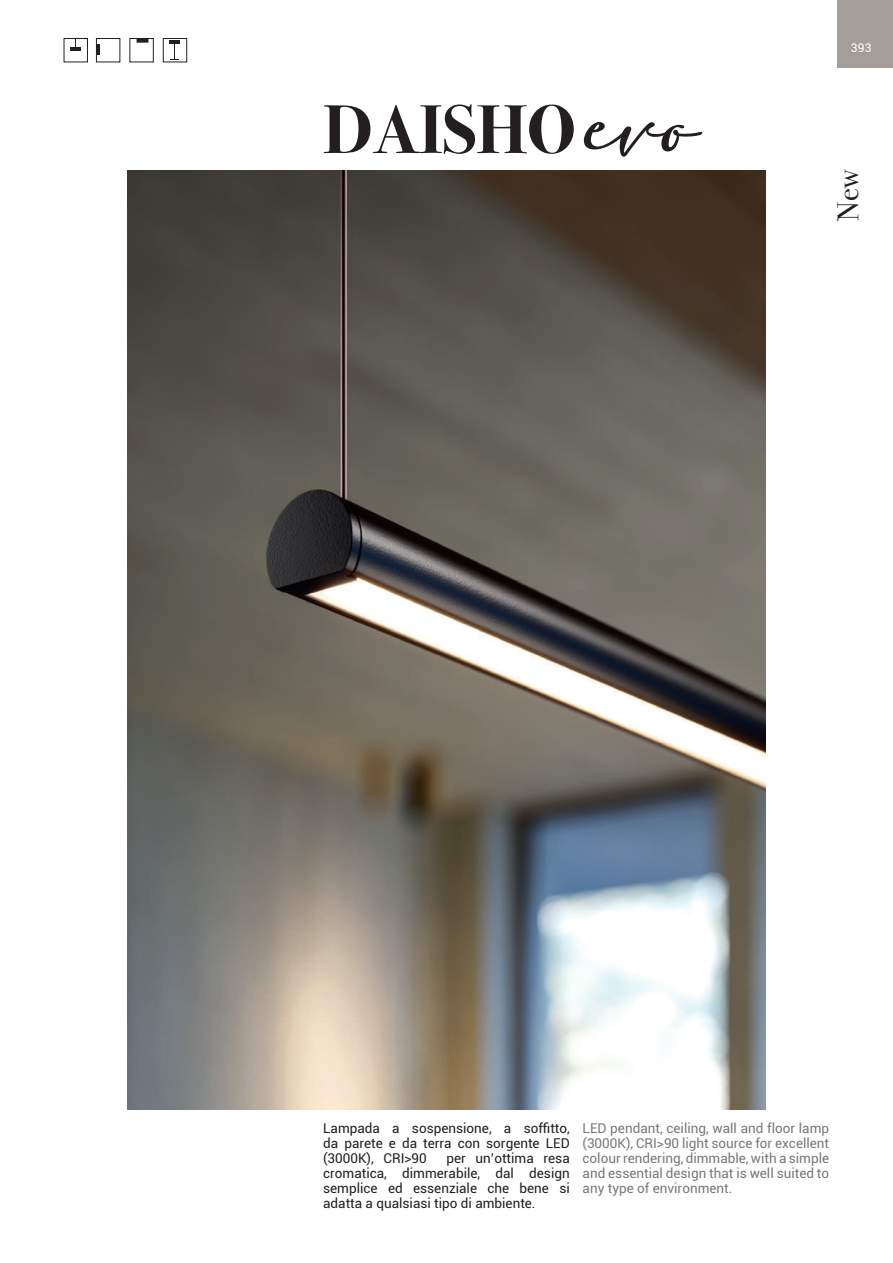
<style>
.page{position:relative;width:893px;height:1263px;background:#fff}
.page>*{position:absolute;margin:0;border:0;box-sizing:border-box;transform-origin:0 0}
.t1{font:700 69px "Bodoni Svty Two ITCTT";color:#231f20}
.t2{font:30px "Bodoni Svty Two ITCTT";color:#231f20}
.t3{font:13.5px/15px "Roboto";color:#231f20;text-align:justify}
.t4{font:13.5px/15px "Roboto";color:#76787b;text-align:justify}
.t5{font:12px "Roboto";color:#fff}
.s1{font-family:"adelia";font-weight:400}
</style>
<div class="page">
<hr style="left:70px;top:47px;width:11px;height:4px;background:#231f20">
<div style="left:64px;top:38px;width:24px;height:24px;border:1px solid #231f20"></div>
<hr style="left:170px;top:40px;width:10px;height:4px;background:#231f20">
<svg style="left:171px;top:44px;width:8px;height:16px"></svg>
<div style="left:163px;top:38px;width:24px;height:24px;border:1px solid #231f20"></div>
<svg style="left:98px;top:44px;width:2px;height:11px"></svg>
<div style="left:96px;top:38px;width:24px;height:24px;border:1px solid #231f20"></div>
<svg style="left:137px;top:40px;width:11px;height:2px"></svg>
<div style="left:130px;top:38px;width:24px;height:24px;border:1px solid #231f20"></div>
<img style="left:128px;top:170px;width:637px;height:940px">
<div style="left:838px;top:0;width:55px;height:68px;background:#a49e9a"></div>
<h1 class="t1" style="left:323px;top:73px;width:377px">DAISHO <span class="s1">evo</span></h1>
<p class="t5" style="left:851px;top:39px;width:22px">393</p>
<h2 class="t2" style="left:824px;top:221px;width:54px;rotate:-90deg">New</h2>
<p class="t3" style="left:323px;top:1120px;width:248px">Lampada a sospensione, a soffitto, da parete e da terra con sorgente LED (3000K), CRI&gt;90</p>
<p class="t3" style="left:323px;top:1150px;width:248px;text-indent:123px">per un’ottima resa cromatica, dimmerabile, dal design semplice ed essenziale che bene si adatta a qualsiasi tipo di ambiente.</p>
<p class="t4" style="left:583px;top:1120px;width:248px">LED pendant, ceiling, wall and floor lamp (3000K), CRI&gt;90 light source for excellent colour rendering, dimmable, with a simple and essential design that is well suited to any type of environment.</p>
</div>
